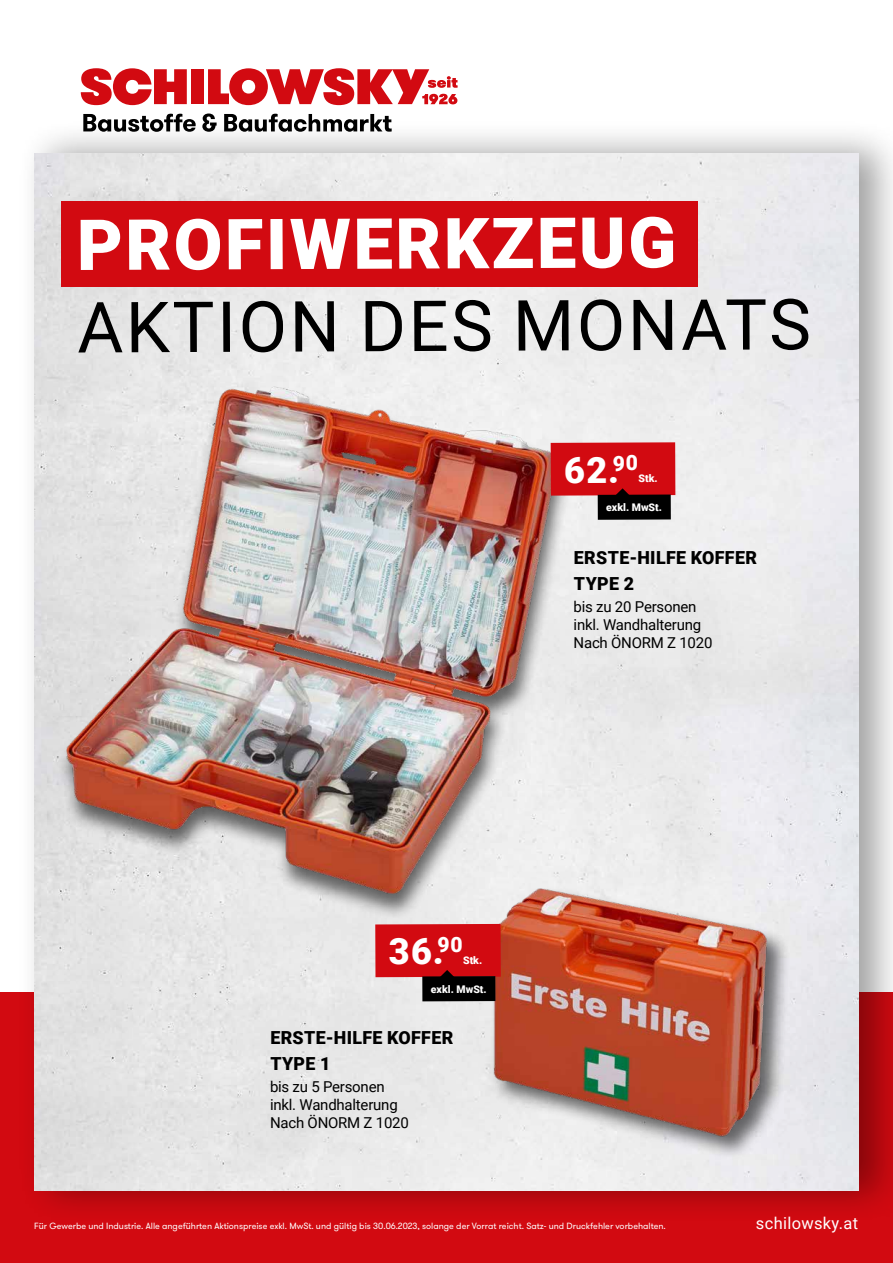
<style>
.page{position:relative;width:893px;height:1263px;background:#fff}
.page>*{position:absolute;margin:0;border:0;box-sizing:border-box;transform-origin:0 0}
.t1{font:70.5px "Roboto";letter-spacing:.03em;color:#000}
.t2{font:900 70.5px "Roboto";letter-spacing:.03em;color:#fff}
.t3{font:900 36.3px "Roboto";color:#fff}
.t4{font:900 18px/25.8px "Roboto";letter-spacing:.02em;color:#000}
.t5{font:16.5px "Roboto";letter-spacing:.02em;color:#fff}
.t6{font:15px/18px "Roboto";letter-spacing:-.015em;color:#000}
.t7{font:900 10.5px "Roboto";color:#fff}
.t8{font:9px "GT Walsheim";color:#fff}
</style>
<div class="page">
<div style="left:0;top:993px;width:893px;height:270px;background:#d20a11"></div>
<div style="left:18px;top:120px;width:875px;height:1103px;background:#000;opacity:.38"></div>
<img style="left:34px;top:153px;width:825px;height:1038px">
<div style="left:61px;top:201px;width:636px;height:85px;background:#d20a11"></div>
<svg style="left:83px;top:114px;width:113px;height:18px"></svg>
<svg style="left:202px;top:114px;width:15px;height:18px"></svg>
<svg style="left:224px;top:114px;width:168px;height:18px"></svg>
<svg style="left:81px;top:68px;width:106px;height:37px"></svg>
<div style="left:191px;top:69px;width:13px;height:35px;background:#d20a11"></div>
<svg style="left:208px;top:68px;width:250px;height:37px"></svg>
<img style="left:43px;top:368px;width:529px;height:543px">
<div style="left:490px;top:886px;width:300px;height:274px;background:#edeced"></div>
<img style="left:468px;top:874px;width:318px;height:277px">
<div style="left:598px;top:494px;width:73px;height:26px;background:#000"></div>
<svg style="left:551px;top:442px;width:124px;height:58px;background:#c61218"></svg>
<div style="left:422px;top:976px;width:73px;height:25px;background:#000"></div>
<svg style="left:375px;top:924px;width:126px;height:58px;background:#c51218"></svg>
<h1 class="t2" style="left:77px;top:194px;width:601px">PROFIWERKZEUG</h1>
<h1 class="t1" style="left:77px;top:277px;width:735px">AKTION DES MONATS</h1>
<h2 class="t3" style="left:564px;top:444px;width:75px">62.<sup>90</sup></h2>
<p class="t7" style="left:638px;top:471px;width:21px">Stk.</p>
<p class="t7" style="left:606px;top:500px;width:57px">exkl. MwSt.</p>
<h3 class="t4" style="left:574px;top:544px;width:185px">ERSTE-HILFE KOFFER<br>TYPE 2</h3>
<h3 class="t6" style="left:574px;top:597px;width:140px">bis zu 20 Personen inkl. Wandhalterung<br>Nach ÖNORM Z 1020</h3>
<h2 class="t3" style="left:389px;top:926px;width:75px">36.<sup>90</sup></h2>
<p class="t7" style="left:463px;top:953px;width:21px">Stk.</p>
<p class="t7" style="left:431px;top:982px;width:57px">exkl. MwSt.</p>
<h3 class="t4" style="left:270px;top:1024px;width:185px">ERSTE-HILFE KOFFER<br>TYPE 1</h3>
<h3 class="t6" style="left:270px;top:1077px;width:140px">bis zu 5 Personen inkl. Wandhalterung<br>Nach ÖNORM Z 1020</h3>
<p class="t8" style="left:34px;top:1220px;width:633px">Für Gewerbe und Industrie. Alle angeführten Aktionspreise exkl. MwSt. und gültig bis 30.06.2023, solange der Vorrat reicht. Satz- und Druckfehler vorbehalten.</p>
<h3 class="t5" style="left:756px;top:1211px;width:104px">schilowsky.at</h3>
</div>
